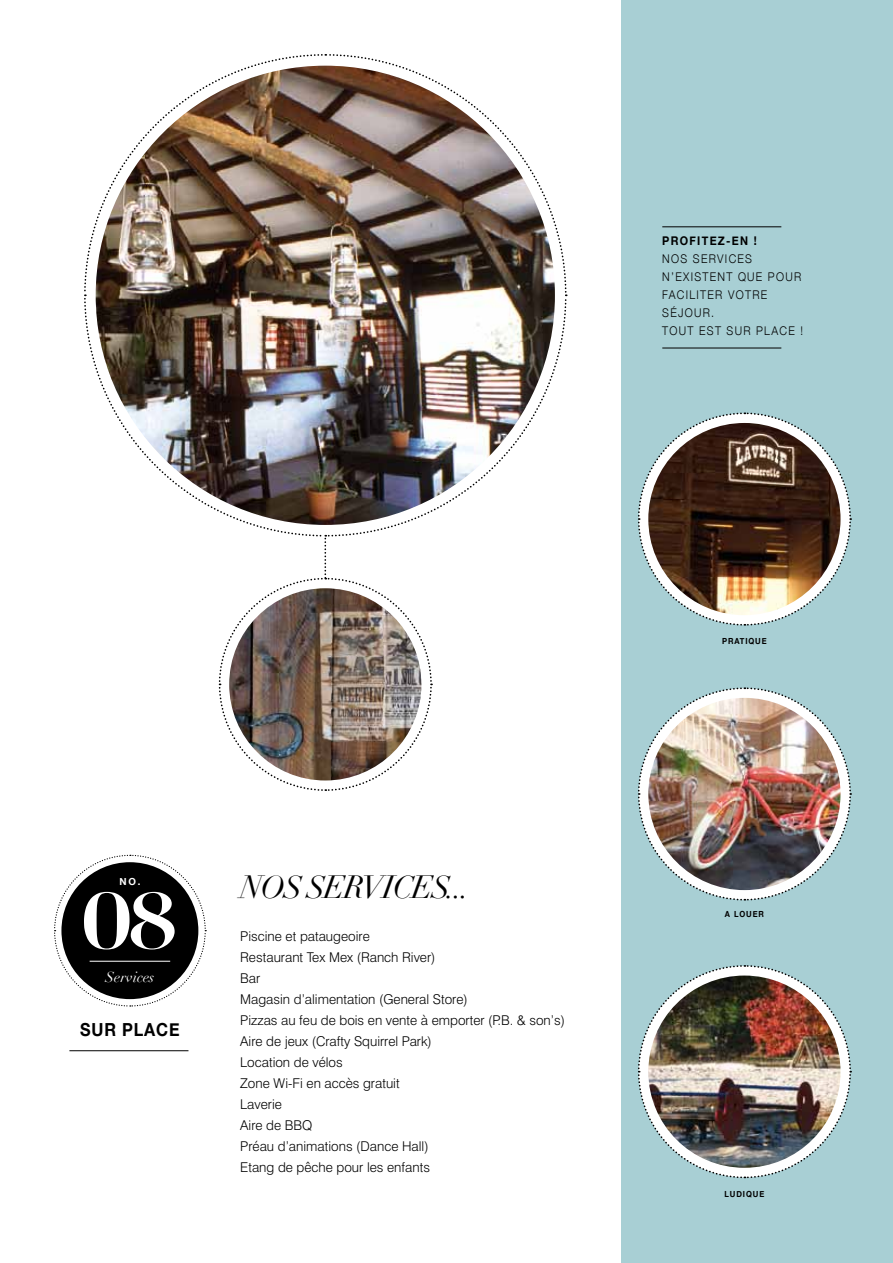
<style>
.page{position:relative;width:893px;height:1263px;background:#fff}
.page>*{position:absolute;margin:0;border:0;box-sizing:border-box;transform-origin:0 0}
.t1{font:700 77.7px "Didot";color:#fff;scale:1.2 1}
.t2{font:italic 31.5px "Didot";letter-spacing:-.05em;color:#000}
.t3{font:700 18px "Helvetica Neue";letter-spacing:.05em;color:#000;scale:.9 1}
.t4{font:italic 14.55px "Didot";color:#fff}
.t5{font:300 13.5px/21px "Swiss 721 BT";color:#000}
.t6{font:300 12px/18px "Helvetica Neue";letter-spacing:.12em;color:#000;scale:.9 1}
.t7{font:700 12px "Helvetica Neue";letter-spacing:.12em;color:#000;scale:.9 1}
.t8{font:700 9.75px "Helvetica Neue";color:#fff}
.t9{font:700 8.4px "Helvetica Neue";letter-spacing:.12em;color:#000;scale:.9 1}
</style>
<div class="page">
<div style="left:622px;top:0;width:271px;height:1263px;background:#a8cfd4"></div>
<hr style="left:662px;top:226px;width:119px;height:1px;background:#000">
<hr style="left:662px;top:348px;width:119px;height:1px;background:#000">
<svg style="left:638px;top:687px;width:214px;height:214px"></svg>
<img style="left:648px;top:698px;width:192px;height:192px;border-radius:96px">
<svg style="left:638px;top:965px;width:214px;height:214px"></svg>
<img style="left:648px;top:975px;width:192px;height:193px;border-radius:96px">
<svg style="left:638px;top:412px;width:214px;height:214px"></svg>
<img style="left:648px;top:423px;width:192px;height:192px;border-radius:96px">
<svg style="left:433px;top:295px;width:134px;height:216px"></svg>
<svg style="left:325px;top:54px;width:242px;height:239px"></svg>
<svg style="left:84px;top:54px;width:240px;height:241px"></svg>
<svg style="left:84px;top:297px;width:134px;height:215px"></svg>
<img style="left:96px;top:66px;width:459px;height:459px;border-radius:230px">
<svg style="left:54px;top:854px;width:152px;height:153px"></svg>
<div style="left:61px;top:862px;width:137px;height:137px;background:#000;border-radius:50%"></div>
<hr style="left:90px;top:961px;width:80px;height:1px;background:#fff">
<hr style="left:69px;top:1050px;width:119px;height:1px;background:#000">
<svg style="left:218px;top:474px;width:215px;height:317px"></svg>
<img style="left:229px;top:588px;width:192px;height:192px;border-radius:96px">
<p class="t7" style="left:662px;top:233px;width:107px">PROFITEZ-EN !</p>
<p class="t6" style="left:662px;top:250px;width:158px">NOS SERVICES<br>N’EXISTENT QUE POUR<br>FACILITER VOTRE<br>SÉJOUR.<br>TOUT EST SUR PLACE !</p>
<p class="t8" style="left:119px;top:875px;width:22px">NO.</p>
<h1 class="t1" style="left:81px;top:873px;width:83px">08</h1>
<p class="t4" style="left:105px;top:967px;width:50px">Services</p>
<h3 class="t3" style="left:80px;top:1018px;width:112px">SUR PLACE</h3>
<h2 class="t2" style="left:240px;top:868px;width:231px">NOS SERVICES...</h2>
<p class="t5" style="left:240px;top:926px;width:326px">Piscine et pataugeoire<br>Restaurant Tex Mex (Ranch River)<br>Bar<br>Magasin d’alimentation (General Store)<br>Pizzas au feu de bois en vente à emporter (P.B. &amp; son’s)<br>Aire de jeux (Crafty Squirrel Park)<br>Location de vélos<br>Zone Wi-Fi en accès gratuit<br>Laverie<br>Aire de BBQ<br>Préau d’animations (Dance Hall)<br>Etang de pêche pour les enfants</p>
<p class="t9" style="left:722px;top:635px;width:51px">PRATIQUE</p>
<p class="t9" style="left:725px;top:909px;width:45px">A LOUER</p>
<p class="t9" style="left:724px;top:1188px;width:46px">LUDIQUE</p>
</div>
